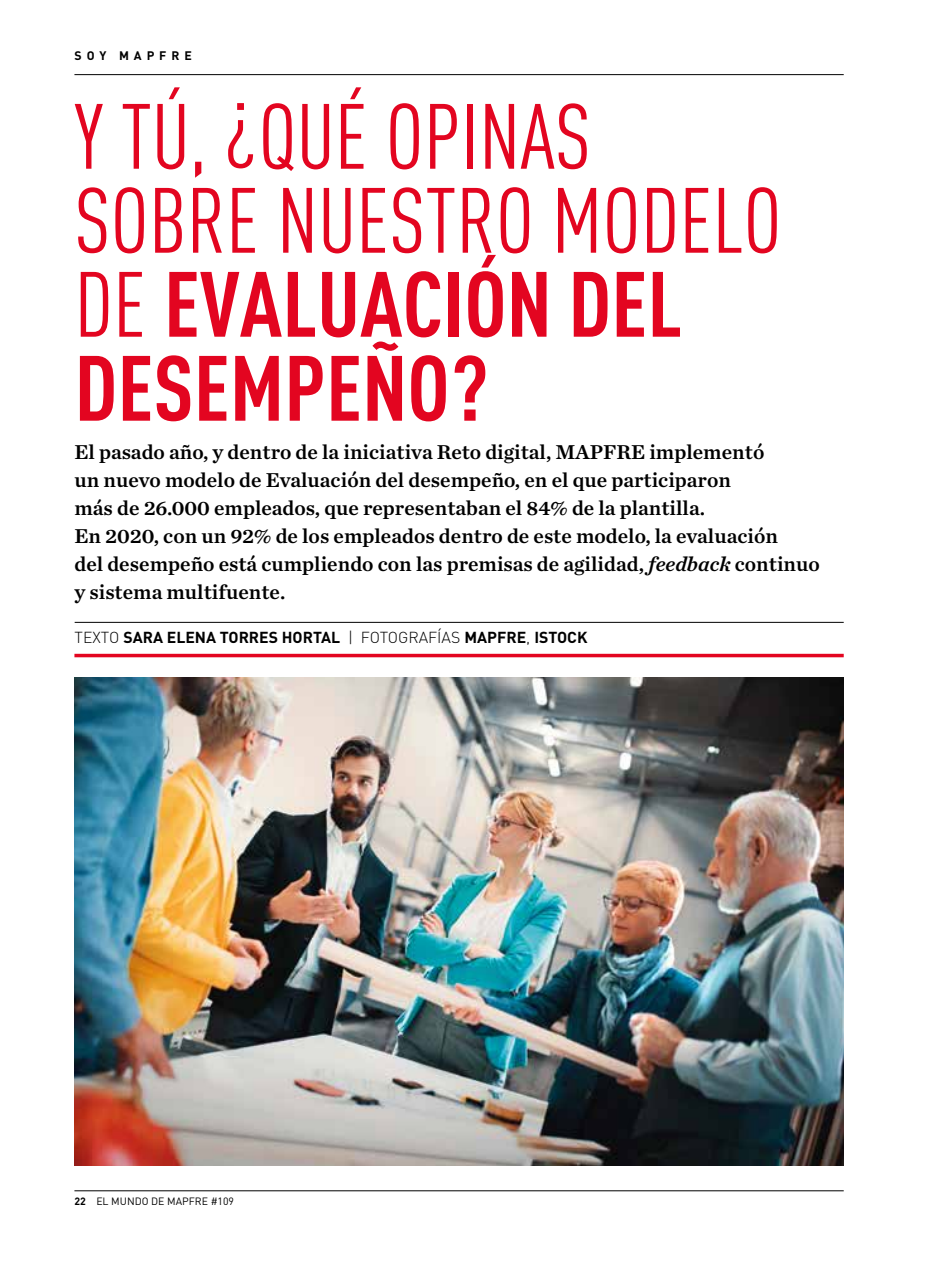
<style>
.page{position:relative;width:943px;height:1265px;background:#fff}
.page>*{position:absolute;margin:0;border:0;box-sizing:border-box;transform-origin:0 0}
.t1{font:91px/84px "DIN Cond";color:#e30520}
.t2{font:600 21px/28px "Chronicle Text G1";color:#000}
.t3{font:700 15.75px "DIN";color:#000}
.t4{font:700 12.25px "DIN";letter-spacing:.4em;color:#000}
.t5{font:10.5px "DIN";color:#000}
.s1{font-weight:700}
.s2{font-family:"Chronicle Text G1 Semi";font-weight:400;font-style:italic}
.s3{font-weight:300}
</style>
<div class="page">
<hr style="left:74px;top:74px;width:769px;height:1px;background:#000">
<hr style="left:74px;top:1190px;width:769px;height:1px;background:#000">
<img style="left:75px;top:678px;width:769px;height:488px">
<hr style="left:74px;top:654px;width:769px;height:3px;background:#e30520">
<hr style="left:75px;top:622px;width:768px;height:1px;background:#000">
<p class="t4" style="left:75px;top:48px;width:119px">SOY MAPFRE</p>
<h1 class="t1" style="left:74px;top:94px;width:708px">Y TÚ, ¿QUÉ OPINAS<br>SOBRE NUESTRO MODELO<br>DE <span class="s1">EVALUACIÓN DEL<br>DESEMPEÑO?</span></h1>
<p class="t2" style="left:74px;top:437px;width:747px">El pasado año, y dentro de la iniciativa Reto digital, MAPFRE implementó<br>un nuevo modelo de Evaluación del desempeño, en el que participaron<br>más de 26.000 empleados, que representaban el 84% de la plantilla.<br>En 2020, con un 92% de los empleados dentro de este modelo, la evaluación<br>del desempeño está cumpliendo con las premisas de agilidad, <span class="s2">feedback</span> continuo y sistema multifuente.</p>
<p class="t3" style="left:75px;top:627px;width:514px"><span class="s3">TEXTO</span> SARA ELENA TORRES HORTAL <span class="s3">| FOTOGRAFÍAS</span> MAPFRE<span class="s3">,</span> ISTOCK</p>
<p class="t5" style="left:74px;top:1194px;width:161px"><span class="s1">22</span> EL MUNDO DE MAPFRE #109</p>
</div>
